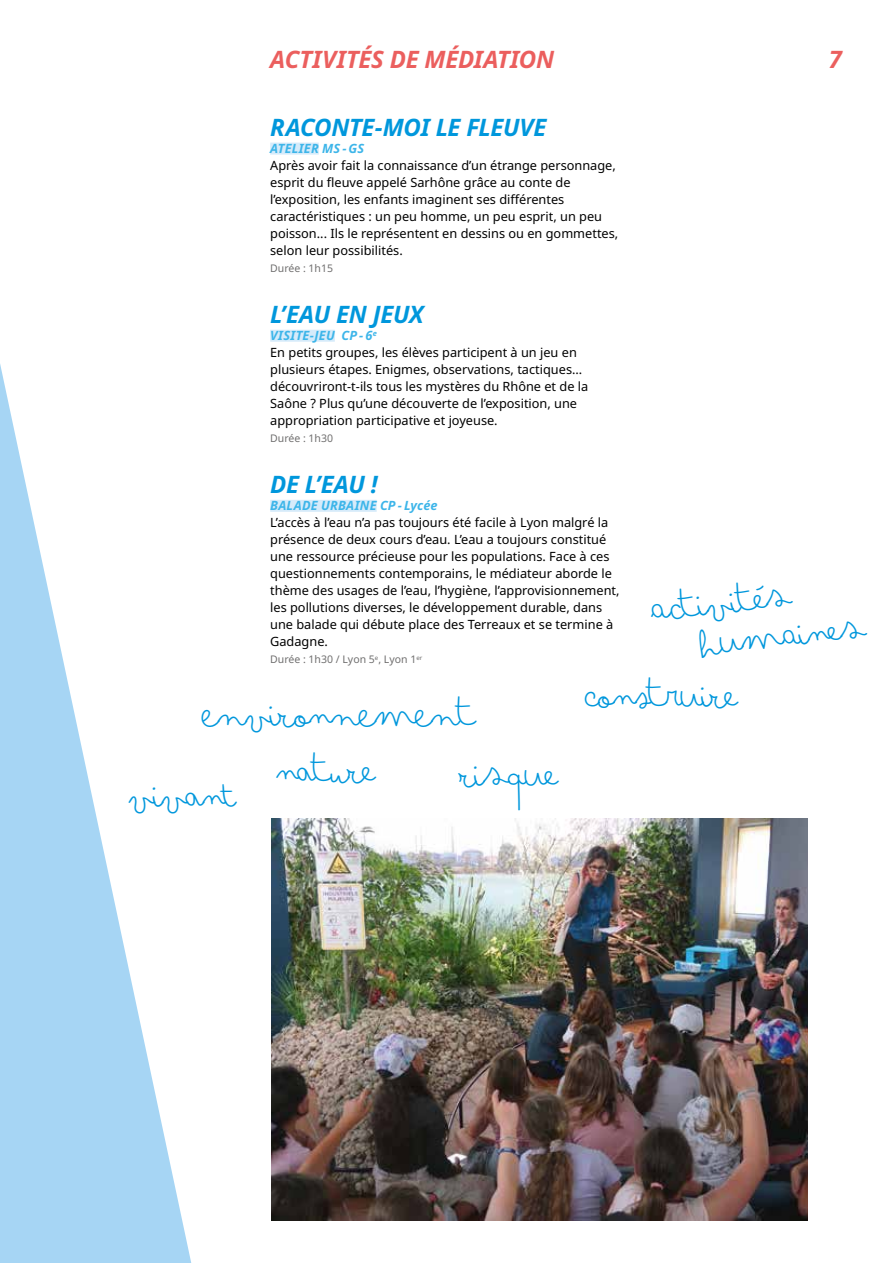
<style>
.page{position:relative;width:893px;height:1263px;background:#fff}
.page>*{position:absolute;margin:0;border:0;box-sizing:border-box;transform-origin:0 0}
.t1{font:42px/39px "Bimbo Pro Finetip";letter-spacing:-.01em;color:#0097dc}
.t2{font:italic 700 24px "Noto Sans";letter-spacing:-.015em;color:#0097dc}
.t3{font:italic 700 24px "Noto Sans";letter-spacing:-.01em;color:#eb5f5e}
.t4{font:12.75px/17px "Noto Sans";color:#000}
.t5{font:italic 700 12.75px "Noto Sans";letter-spacing:.015em;color:#3db5e9}
.t6{font:10.5px "Noto Sans";color:#706f6f}
.s1{font-weight:700;font-style:italic;color:#3db5e9}
</style>
<div class="page">
<svg style="left:0;top:364px;width:191px;height:899px"></svg>
<div style="left:270px;top:143px;width:49px;height:12px;background:#d6ebfa"></div>
<div style="left:270px;top:330px;width:65px;height:12px;background:#d6ebfa"></div>
<div style="left:270px;top:500px;width:107px;height:12px;background:#d6ebfa"></div>
<img style="left:271px;top:819px;width:537px;height:401px">
<h2 class="t3" style="left:270px;top:42px;width:286px">ACTIVITÉS DE MÉDIATION</h2>
<h2 class="t2" style="left:270px;top:110px;width:278px">RACONTE-MOI LE FLEUVE</h2>
<p class="t5" style="left:270px;top:139px;width:96px">ATELIER MS - GS</p>
<p class="t4" style="left:270px;top:157px;width:350px">Après avoir fait la connaissance d’un étrange personnage, esprit du fleuve appelé Sarhône grâce au conte de l’exposition, les enfants imaginent ses différentes caractéristiques : un peu homme, un peu esprit, un peu poisson... Ils le représentent en dessins ou en gommettes, selon leur possibilités.</p>
<p class="t6" style="left:270px;top:262px;width:64px">Durée : 1h15</p>
<h2 class="t2" style="left:270px;top:298px;width:155px">L’EAU EN JEUX</h2>
<p class="t4" style="left:270px;top:327px;width:320px"><span class="s1">VISITE-JEU CP - 6</span><sup>e<br></sup>En petits groupes, les élèves participent à un jeu en plusieurs étapes. Enigmes, observations, tactiques... découvriront-t-ils tous les mystères du Rhône et de la Saône ? Plus qu’une découverte de l’exposition, une appropriation participative et joyeuse.</p>
<p class="t6" style="left:270px;top:432px;width:64px">Durée : 1h30</p>
<h2 class="t2" style="left:270px;top:468px;width:109px">DE L’EAU !</h2>
<p class="t5" style="left:270px;top:497px;width:169px">BALADE URBAINE CP - Lycée</p>
<p class="t4" style="left:270px;top:514px;width:351px">L’accès à l’eau n’a pas toujours été facile à Lyon malgré la présence de deux cours d’eau. L’eau a toujours constitué une ressource précieuse pour les populations. Face à ces questionnements contemporains, le médiateur aborde le thème des usages de l’eau, l’hygiène, l’approvisionnement, les pollutions diverses, le développement durable, dans une balade qui débute place des Terreaux et se termine à Gadagne.</p>
<p class="t6" style="left:270px;top:654px;width:154px">Durée : 1h30 / Lyon 5<sup>e</sup>, Lyon 1<sup>er</sup></p>
<h2 class="t3" style="left:829px;top:42px;width:15px">7</h2>
<h1 class="t1" style="left:694px;top:583px;width:167px;text-indent:-46px;rotate:-6deg">ACTIVITÉS<br>HUM AINES</h1>
<h1 class="t1" style="left:203px;top:692px;width:275px">ENVIRONNEMENT</h1>
<h1 class="t1" style="left:130px;top:773px;width:114px">VIVANT</h1>
<h1 class="t1" style="left:277px;top:748px;width:103px">NATURE</h1>
<h1 class="t1" style="left:460px;top:752px;width:103px">RISQUE</h1>
<h1 class="t1" style="left:586px;top:673px;width:157px">CONSTRUIRE</h1>
</div>
